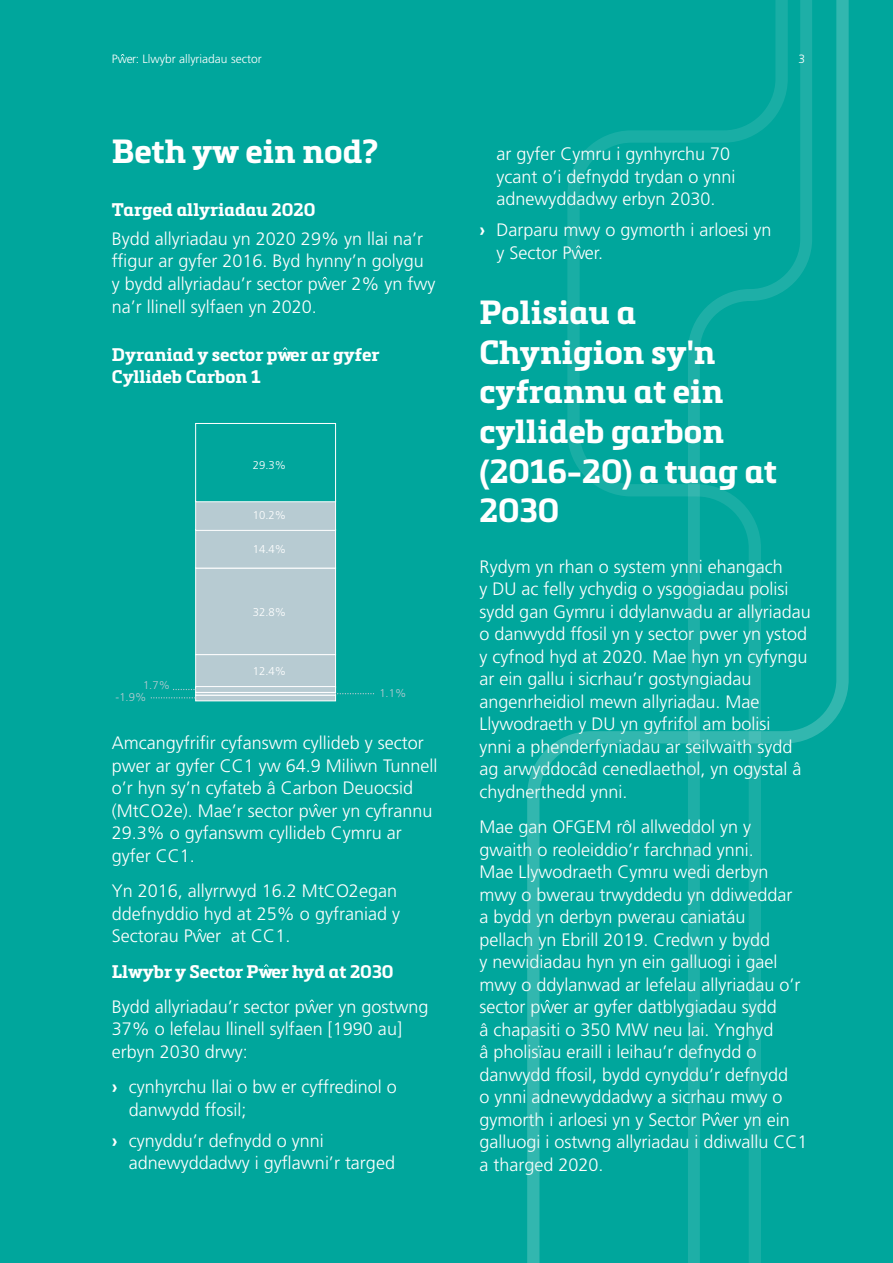
<style>
.page{position:relative;width:893px;height:1263px;background:#fff}
.page>*{position:absolute;margin:0;border:0;box-sizing:border-box;transform-origin:0 0}
.t1{font:700 33px/39.6px "Metronic Slab Pro";color:#fff}
.t2{font:300 18px/22.5px "Frutiger LT Std";color:#fff}
.t3{font:700 18px/22.5px "Metronic Slab Pro";color:#fff}
.t4{font:300 12px "Frutiger LT Std";color:#fff}
.t5{font:300 11.25px "Frutiger LT Std";color:#fff}
.t6{font:300 11.25px "Frutiger LT Std";color:#b7cbd2}
.s1{font-weight:700}
</style>
<div class="page">
<div style="left:0;top:0;width:527px;height:1263px;background:#00a69c"></div>
<svg style="left:283px;top:347px;width:4px;height:3px"></svg>
<svg style="left:197px;top:929px;width:5px;height:3px"></svg>
<svg style="left:264px;top:964px;width:5px;height:3px"></svg>
<svg style="left:527px;top:0;width:161px;height:1263px;background:#02a69d"></svg>
<svg style="left:688px;top:0;width:205px;height:1263px;background:#05a79d"></svg>
<div style="left:196px;top:695px;width:140px;height:6px;background:#b7cbd2"></div>
<div style="left:195px;top:695px;width:141px;height:6px;border:1px solid #fff"></div>
<div style="left:195px;top:692px;width:141px;height:3px;border:1px solid #fff"></div>
<div style="left:196px;top:655px;width:140px;height:33px;background:#b7cbd2"></div>
<div style="left:195px;top:654px;width:141px;height:34px;border:1px solid #fff"></div>
<div style="left:196px;top:686px;width:140px;height:6px;background:#b7cbd2"></div>
<div style="left:195px;top:686px;width:141px;height:7px;border:1px solid #fff"></div>
<div style="left:196px;top:568px;width:140px;height:87px;background:#b7cbd2"></div>
<div style="left:195px;top:568px;width:141px;height:87px;border:1px solid #fff"></div>
<div style="left:196px;top:529px;width:140px;height:39px;background:#b7cbd2"></div>
<div style="left:195px;top:529px;width:141px;height:39px;border:1px solid #fff"></div>
<div style="left:196px;top:501px;width:140px;height:29px;background:#b7cbd2"></div>
<div style="left:195px;top:500px;width:141px;height:31px;border:1px solid #fff"></div>
<div style="left:196px;top:423px;width:140px;height:79px;background:#00a69c"></div>
<div style="left:195px;top:423px;width:141px;height:79px;border:1px solid #fff"></div>
<svg style="left:151px;top:697px;width:46px;height:1px"></svg>
<svg style="left:335px;top:693px;width:39px;height:1px"></svg>
<svg style="left:173px;top:689px;width:24px;height:1px"></svg>
<svg style="left:121px;top:54px;width:4px;height:3px"></svg>
<p class="t4" style="left:112px;top:52px;width:151px">Pwer: Llwybr allyriadau sector</p>
<p class="t4" style="left:798px;top:52px;width:8px">3</p>
<h1 class="t1" style="left:112px;top:131px;width:268px">Beth yw ein nod?</h1>
<p class="t2" style="left:496px;top:143px;width:241px">ar gyfer Cymru i gynhyrchu 70 ycant o’i defnydd trydan o ynni adnewyddadwy erbyn 2030.</p>
<p class="t2" style="left:496px;top:219px;width:277px;text-indent:-17px"><span class="s1">›</span> Darparu mwy o gymorth i arloesi yn y Sector Pwer.</p>
<h1 class="t1" style="left:479px;top:292px;width:299px">Polisiau a<br>Chynigion sy'n cyfrannu at ein cyllideb garbon (2016-20) a tuag at<br>2030</h1>
<p class="t3" style="left:112px;top:198px;width:205px">Targed allyriadau 2020</p>
<p class="t2" style="left:112px;top:228px;width:325px">Bydd allyriadau yn 2020 29% yn llai na’r ffigur ar gyfer 2016. Byd hynny’n golygu y bydd allyriadau’r sector pwer 2% yn fwy na’r llinell sylfaen yn 2020.</p>
<p class="t3" style="left:112px;top:343px;width:269px">Dyraniad y sector pwer ar gyfer<br>Cyllideb Carbon 1</p>
<p class="t5" style="left:253px;top:459px;width:35px">29.3%</p>
<p class="t5" style="left:253px;top:509px;width:35px">10.2%</p>
<p class="t5" style="left:253px;top:543px;width:35px">14.4%</p>
<p class="t5" style="left:253px;top:606px;width:35px">32.8%</p>
<p class="t6" style="left:143px;top:679px;width:28px">1.7%</p>
<p class="t6" style="left:116px;top:691px;width:32px">-1.9%</p>
<p class="t5" style="left:253px;top:665px;width:35px">12.4%</p>
<p class="t6" style="left:379px;top:686px;width:28px">1.1%</p>
<p class="t2" style="left:112px;top:732px;width:327px">Amcangyfrifir cyfanswm cyllideb y sector pwer ar gyfer CC1 yw 64.9 Miliwn Tunnell o’r hyn sy’n cyfateb â Carbon Deuocsid (MtCO2e). Mae’r sector pwer yn cyfrannu 29.3% o gyfanswm cyllideb Cymru ar gyfer CC1.</p>
<p class="t2" style="left:112px;top:880px;width:290px">Yn 2016, allyrrwyd 16.2 MtCO2egan ddefnyddio hyd at 25% o gyfraniad y<br>Sectorau Pwer at CC1.</p>
<p class="t3" style="left:112px;top:959px;width:283px">Llwybr y Sector Pwer hyd at 2030</p>
<p class="t2" style="left:112px;top:995px;width:318px">Bydd allyriadau’r sector pwer yn gostwng<br>37% o lefelau llinell sylfaen [1990 au] erbyn 2030 drwy:</p>
<p class="t2" style="left:129px;top:1076px;width:270px;text-indent:-17px"><span class="s1">›</span> cynhyrchu llai o bw er cyffredinol o danwydd ffosil;</p>
<p class="t2" style="left:129px;top:1129px;width:268px;text-indent:-17px"><span class="s1">›</span> cynyddu’r defnydd o ynni adnewyddadwy i gyflawni’r targed</p>
<p class="t2" style="left:479px;top:555px;width:333px">Rydym yn rhan o system ynni ehangach<br>y DU ac felly ychydig o ysgogiadau polisi sydd gan Gymru i ddylanwadu ar allyriadau o danwydd ffosil yn y sector pwer yn ystod y cyfnod hyd at 2020. Mae hyn yn cyfyngu ar ein gallu i sicrhau’r gostyngiadau angenrheidiol mewn allyriadau. Mae Llywodraeth y DU yn gyfrifol am bolisi<br>ynni a phenderfyniadau ar seilwaith sydd ag arwyddocâd cenedlaethol, yn ogystal â chydnerthedd ynni.</p>
<p class="t2" style="left:479px;top:816px;width:330px">Mae gan OFGEM rôl allweddol yn y gwaith o reoleiddio’r farchnad ynni.<br>Mae Llywodraeth Cymru wedi derbyn mwy o bwerau trwyddedu yn ddiweddar<br>a bydd yn derbyn pwerau caniatáu<br>pellach yn Ebrill 2019. Credwn y bydd<br>y newidiadau hyn yn ein galluogi i gael mwy o ddylanwad ar lefelau allyriadau o’r sector pwer ar gyfer datblygiadau sydd<br>â chapasiti o 350 MW neu lai. Ynghyd<br>â pholisïau eraill i leihau’r defnydd o danwydd ffosil, bydd cynyddu’r defnydd<br>o ynni adnewyddadwy a sicrhau mwy o gymorth i arloesi yn y Sector Pwer yn ein galluogi i ostwng allyriadau i ddiwallu CC1 a tharged 2020.</p>
</div>
